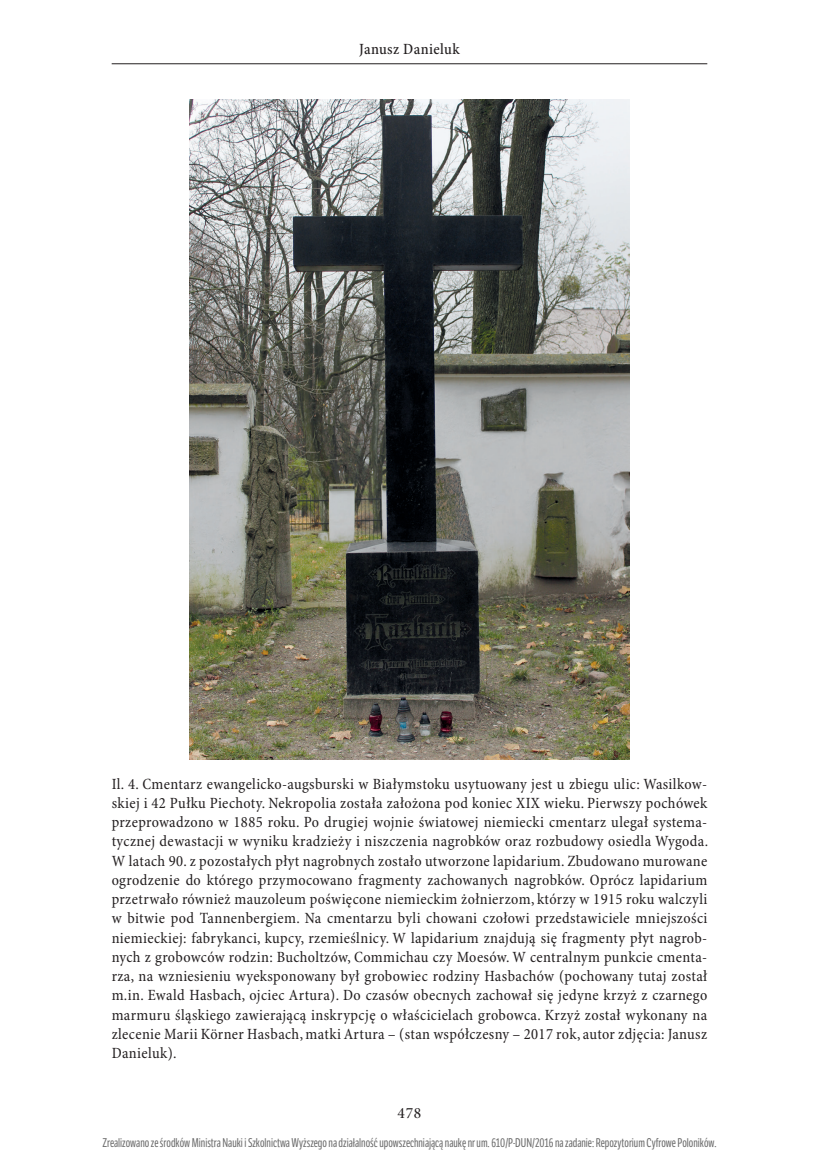
<style>
.page{position:relative;width:819px;height:1166px;background:#fff}
.page>*{position:absolute;margin:0;border:0;box-sizing:border-box;transform-origin:0 0}
.t1{font:condensed 15.75px/19.2px "Minion Pro";letter-spacing:.02em;color:#231f20;text-align:justify}
.t2{font:500 condensed 15.75px "Minion Pro";letter-spacing:.02em;color:#231f20}
.t3{font:15.75px "Minion Pro Medium Subh";color:#231f20}
.t4{font:12.25px "LFT Etica Compressed";color:#6b6b6b}
</style>
<div class="page">
<hr style="left:112px;top:63px;width:595px;height:1px;background:#231f20">
<img style="left:189px;top:100px;width:440px;height:660px">
<p class="t2" style="left:359px;top:39px;width:102px">Janusz Danieluk</p>
<p class="t1" style="left:112px;top:775px;width:598px">Il. 4. Cmentarz ewangelicko-augsburski w Białymstoku usytuowany jest u zbiegu ulic: Wasilkow&shy;skiej i 42 Pułku Piechoty. Nekropolia została założona pod koniec XIX wieku. Pierwszy pochówek przeprowadzono w 1885 roku. Po drugiej wojnie światowej niemiecki cmentarz ulegał systema&shy;tycznej dewastacji w wyniku kradzieży i niszczenia nagrobków oraz rozbudowy osiedla Wygoda.<br>W latach 90. z pozostałych płyt nagrobnych zostało utworzone lapidarium. Zbudowano murowane ogrodzenie do którego przymocowano fragmenty zachowanych nagrobków. Oprócz lapidarium przetrwało również mauzoleum poświęcone niemieckim żołnierzom, którzy w 1915 roku walczyli w bitwie pod Tannenbergiem. Na cmentarzu byli chowani czołowi przedstawiciele mniejszości niemieckiej: fabrykanci, kupcy, rzemieślnicy. W lapidarium znajdują się fragmenty płyt nagrob&shy;nych z grobowców rodzin: Bucholtzów, Commichau czy Moesów. W centralnym punkcie cmenta&shy;rza, na wzniesieniu wyeksponowany był grobowiec rodziny Hasbachów (pochowany tutaj został m.in. Ewald Hasbach, ojciec Artura). Do czasów obecnych zachował się jedyne krzyż z czarnego marmuru śląskiego zawierającą inskrypcję o właścicielach grobowca. Krzyż został wykonany na zlecenie Marii Körner Hasbach, matki Artura – (stan współczesny – 2017 rok, autor zdjęcia: Janusz Danieluk).</p>
<p class="t3" style="left:397px;top:1104px;width:25px">478</p>
<p class="t4" style="left:102px;top:1136px;width:615px">Zrealizowano ze środków Ministra Nauki i Szkolnictwa Wyższego na działalność upowszechniającą naukę nr um. 610/P-DUN/2016 na zadanie: Repozytorium Cyfrowe Poloników.</p>
</div>
